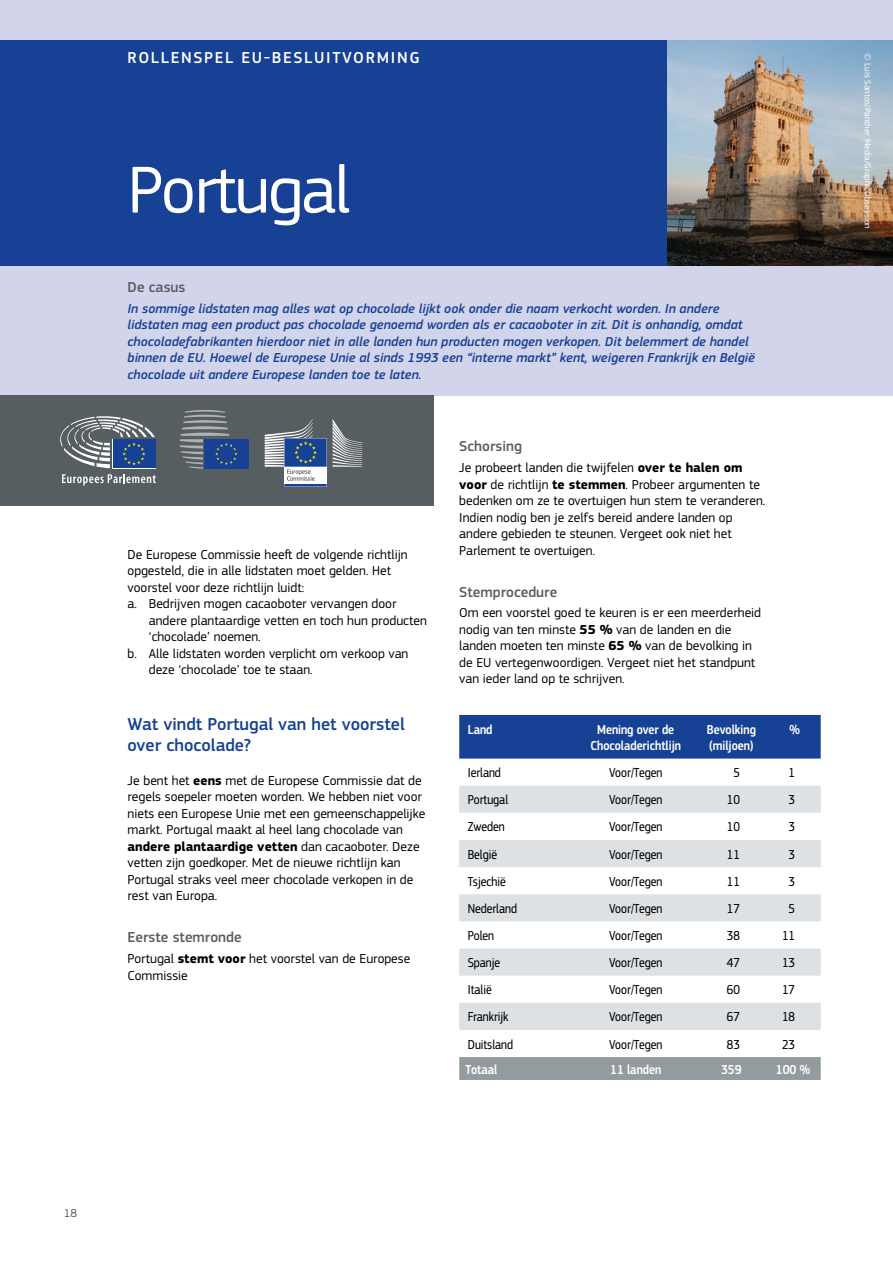
<style>
.page{position:relative;width:893px;height:1263px;background:#fff}
.page>*{position:absolute;margin:0;border:0;box-sizing:border-box;transform-origin:0 0}
.title_1_neg{font:69px "EC Square Sans Pro";letter-spacing:-.03em;color:#fff}
.title_3{font:500 18px/21.6px "EC Square Sans Pro";color:#164194}
.title_3_neg{font:500 16.5px "EC Square Sans Pro";letter-spacing:.1em;color:#fff}
.title_4{font:500 15px "EC Square Sans Pro";color:#575e62}
.text{font:13.5px/16.5px "EC Square Sans Pro";color:#000}
.intro{font:italic 500 13.5px/16.5px "EC Square Sans Pro";color:#164194}
.text-2{font:13.5px "EC Square Sans Cond Pro";color:#000}
.text_indent{font:13.5px/16.5px "EC Square Sans Pro";color:#000}
.graf_1{font:500 13.5px/16.5px "EC Square Sans Cond Pro";color:#fff;text-align:center}
.text-3{font:500 13.5px "EC Square Sans Cond Pro";color:#fff}
.t1{font:12px "EC Square Sans Pro";color:#575e62}
.title_3-2{font:9px "EC Square Sans Pro";color:#fff}
.s1{font-weight:700}
</style>
<div class="page">
<div style="left:0;top:0;width:893px;height:395px;background:#d2d4ec"></div>
<div style="left:0;top:40px;width:893px;height:226px;background:#164194"></div>
<div style="left:0;top:395px;width:434px;height:111px;background:#575e62"></div>
<div style="left:204px;top:439px;width:44px;height:30px;background:#164194"></div>
<svg style="left:180px;top:410px;width:57px;height:59px"></svg>
<svg style="left:62px;top:474px;width:94px;height:11px"></svg>
<div style="left:112px;top:439px;width:44px;height:29px;background:#164194"></div>
<svg style="left:60px;top:416px;width:95px;height:52px"></svg>
<svg style="left:333px;top:419px;width:29px;height:48px"></svg>
<svg style="left:265px;top:419px;width:62px;height:68px"></svg>
<img style="left:668px;top:40px;width:225px;height:226px">
<div style="left:459px;top:715px;width:362px;height:43px;background:#164194"></div>
<svg style="left:459px;top:786px;width:362px;height:244px;fill:#dee1e3"></svg>
<div style="left:459px;top:1057px;width:362px;height:23px;background:#939b9f"></div>
<p class="title_3_neg" style="left:128px;top:48px;width:294px">ROLLENSPEL EU-BESLUITVORMING</p>
<p class="title_1_neg" style="left:128px;top:150px;width:225px">Portugal</p>
<p class="title_4" style="left:128px;top:278px;width:59px">De casus</p>
<p class="intro" style="left:128px;top:300px;width:629px">In sommige lidstaten mag alles wat op chocolade lijkt ook onder die naam verkocht worden. In andere lidstaten mag een product pas chocolade genoemd worden als er cacaoboter in zit. Dit is onhandig, omdat chocoladefabrikanten hierdoor niet in alle landen hun producten mogen verkopen. Dit belemmert de handel binnen de EU. Hoewel de Europese Unie al sinds 1993 een “interne markt” kent, weigeren Frankrijk en België chocolade uit andere Europese landen toe te laten.</p>
<p class="text" style="left:128px;top:546px;width:282px">De Europese Commissie heeft de volgende richtlijn opgesteld, die in alle lidstaten moet gelden. Het voorstel voor deze richtlijn luidt:</p>
<p class="text_indent" style="left:149px;top:596px;width:279px;text-indent:-21px">a. Bedrijven mogen cacaoboter vervangen door andere plantaardige vetten en toch hun producten ‘chocolade’ noemen.</p>
<p class="text_indent" style="left:149px;top:645px;width:261px;text-indent:-21px">b. Alle lidstaten worden verplicht om verkoop van deze ‘chocolade’ toe te staan.</p>
<p class="title_3" style="left:128px;top:713px;width:279px">Wat vindt Portugal van het voorstel over chocolade?</p>
<p class="text" style="left:128px;top:772px;width:299px">Je bent het <span class="s1">eens</span> met de Europese Commissie dat de regels soepeler moeten worden. We hebben niet voor niets een Europese Unie met een gemeenschappelijke markt. Portugal maakt al heel lang chocolade van <span class="s1">andere plantaardige vetten</span> dan cacaoboter. Deze vetten zijn goedkoper. Met de nieuwe richtlijn kan Portugal straks veel meer chocolade verkopen in de rest van Europa.</p>
<p class="title_4" style="left:128px;top:929px;width:116px">Eerste stemronde</p>
<p class="text" style="left:128px;top:950px;width:284px">Portugal <span class="s1">stemt voor</span> het voorstel van de Europese</p>
<p class="text" style="left:128px;top:967px;width:62px">Commissie</p>
<p class="title_4" style="left:459px;top:438px;width:64px">Schorsing</p>
<p class="text" style="left:459px;top:459px;width:308px">Je probeert landen die twijfelen <span class="s1">over te halen om voor</span> de richtlijn <span class="s1">te stemmen</span>. Probeer argumenten te bedenken om ze te overtuigen hun stem te veranderen.<br>Indien nodig ben je zelfs bereid andere landen op andere gebieden te steunen. Vergeet ook niet het Parlement te overtuigen.</p>
<p class="title_4" style="left:459px;top:583px;width:100px">Stemprocedure</p>
<p class="text" style="left:459px;top:605px;width:303px">Om een voorstel goed te keuren is er een meerderheid nodig van ten minste <span class="s1">55 %</span> van de landen en die landen moeten ten minste <span class="s1">65 %</span> van de bevolking in de EU vertegenwoordigen. Vergeet niet het standpunt van ieder land op te schrijven.</p>
<p class="graf_1" style="left:468px;top:721px;width:26px">Land</p>
<p class="graf_1" style="left:590px;top:721px;width:92px">Mening over de<br>Chocoladerichtlijn</p>
<p class="graf_1" style="left:707px;top:721px;width:51px">Bevolking</p>
<p class="graf_1" style="left:709px;top:738px;width:46px">(miljoen)</p>
<p class="graf_1" style="left:789px;top:721px;width:12px">%</p>
<p class="text-2" style="left:468px;top:765px;width:35px">Ierland</p>
<p class="text-2" style="left:609px;top:765px;width:55px">Voor/Tegen</p>
<p class="text-2" style="left:733px;top:765px;width:8px">5</p>
<p class="text-2" style="left:789px;top:765px;width:8px">1</p>
<p class="text-2" style="left:468px;top:792px;width:42px">Portugal</p>
<p class="text-2" style="left:609px;top:792px;width:55px">Voor/Tegen</p>
<p class="text-2" style="left:727px;top:792px;width:15px">10</p>
<p class="text-2" style="left:789px;top:792px;width:8px">3</p>
<p class="text-2" style="left:468px;top:819px;width:39px">Zweden</p>
<p class="text-2" style="left:609px;top:819px;width:55px">Voor/Tegen</p>
<p class="text-2" style="left:727px;top:819px;width:15px">10</p>
<p class="text-2" style="left:789px;top:819px;width:8px">3</p>
<p class="text-2" style="left:468px;top:846px;width:31px">België</p>
<p class="text-2" style="left:609px;top:846px;width:55px">Voor/Tegen</p>
<p class="text-2" style="left:727px;top:846px;width:15px">11</p>
<p class="text-2" style="left:789px;top:846px;width:8px">3</p>
<p class="text-2" style="left:468px;top:874px;width:40px">Tsjechië</p>
<p class="text-2" style="left:609px;top:874px;width:55px">Voor/Tegen</p>
<p class="text-2" style="left:727px;top:874px;width:15px">11</p>
<p class="text-2" style="left:789px;top:874px;width:8px">3</p>
<p class="text-2" style="left:468px;top:901px;width:51px">Nederland</p>
<p class="text-2" style="left:609px;top:901px;width:55px">Voor/Tegen</p>
<p class="text-2" style="left:727px;top:901px;width:15px">17</p>
<p class="text-2" style="left:789px;top:901px;width:8px">5</p>
<p class="text-2" style="left:468px;top:928px;width:28px">Polen</p>
<p class="text-2" style="left:609px;top:928px;width:55px">Voor/Tegen</p>
<p class="text-2" style="left:727px;top:928px;width:15px">38</p>
<p class="text-2" style="left:782px;top:928px;width:15px">11</p>
<p class="text-2" style="left:468px;top:955px;width:34px">Spanje</p>
<p class="text-2" style="left:609px;top:955px;width:55px">Voor/Tegen</p>
<p class="text-2" style="left:727px;top:955px;width:15px">47</p>
<p class="text-2" style="left:782px;top:955px;width:15px">13</p>
<p class="text-2" style="left:468px;top:982px;width:25px">Italië</p>
<p class="text-2" style="left:609px;top:982px;width:55px">Voor/Tegen</p>
<p class="text-2" style="left:727px;top:982px;width:15px">60</p>
<p class="text-2" style="left:782px;top:982px;width:15px">17</p>
<p class="text-2" style="left:468px;top:1009px;width:42px">Frankrijk</p>
<p class="text-2" style="left:609px;top:1009px;width:55px">Voor/Tegen</p>
<p class="text-2" style="left:727px;top:1009px;width:15px">67</p>
<p class="text-2" style="left:782px;top:1009px;width:15px">18</p>
<p class="text-2" style="left:468px;top:1036px;width:47px">Duitsland</p>
<p class="text-2" style="left:609px;top:1036px;width:55px">Voor/Tegen</p>
<p class="text-2" style="left:727px;top:1036px;width:15px">83</p>
<p class="text-2" style="left:782px;top:1036px;width:15px">23</p>
<p class="text-3" style="left:466px;top:1061px;width:33px">Totaal</p>
<p class="text-3" style="left:610px;top:1061px;width:52px">11 landen</p>
<p class="text-3" style="left:721px;top:1061px;width:22px">359</p>
<p class="text-3" style="left:776px;top:1061px;width:36px">100 %</p>
<p class="title_3-2" style="left:873px;top:53px;width:177px;rotate:90deg">© Luis Santos/Panther Media/GraphicObsession</p>
<p class="t1" style="left:64px;top:1206px;width:15px">18</p>
</div>
